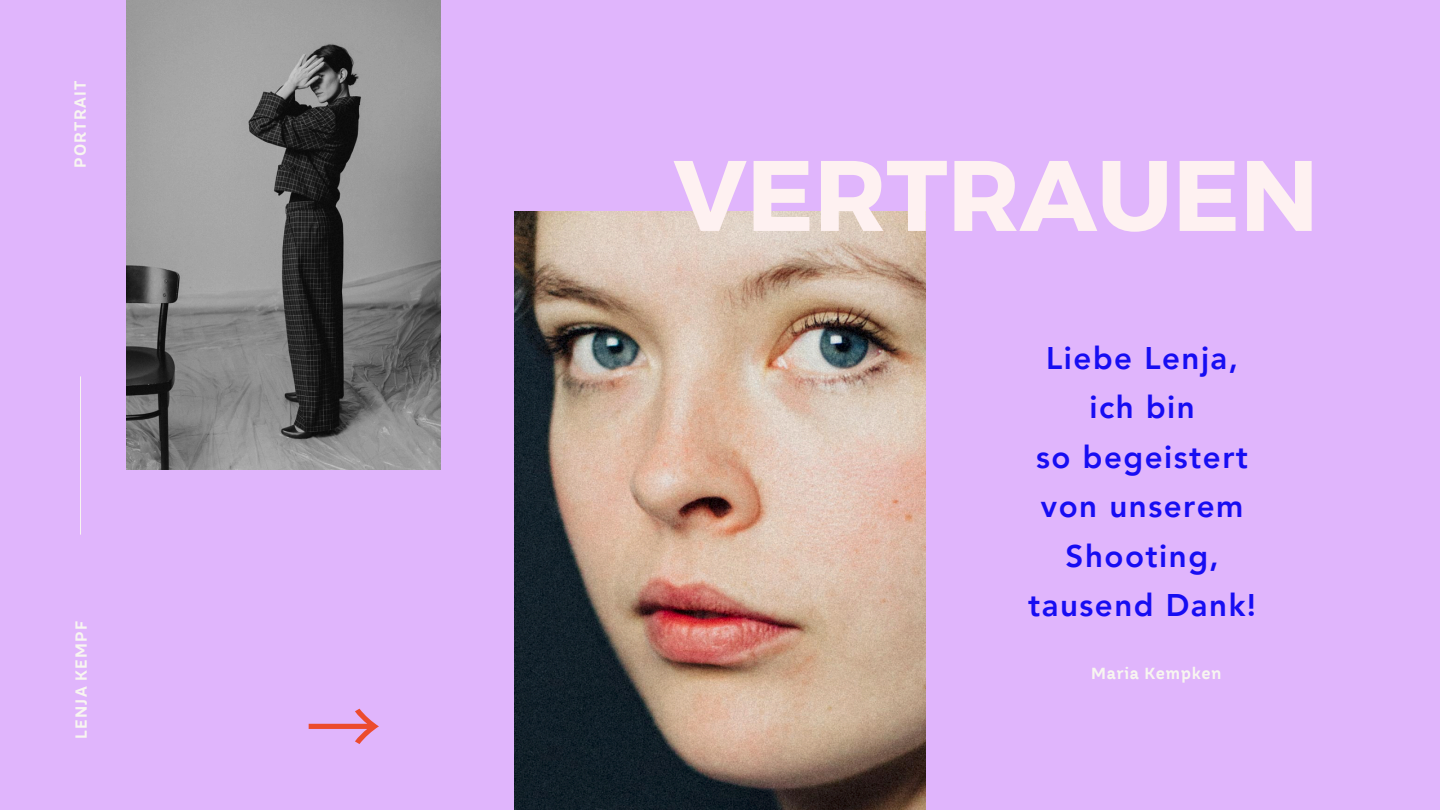
<style>
.page{position:relative;width:1440px;height:810px;background:#e0b5fc}
.page>*{position:absolute;margin:0;border:0;box-sizing:border-box;transform-origin:0 0}
.t1{font:700 100px "Montserrat";color:#fef1f1}
.t2{font:76px "Noto Sans CJ Ksc";color:#ec4b2e}
.t3{font:800 31.3px/49.5px "Avenir LT Pro";letter-spacing:.05em;color:#170df2;text-align:center}
.t4{font:700 16px "TT Hazelnuts";letter-spacing:.08em;color:#f8f6f0}
.t5{font:700 16px "TT Hazelnuts";letter-spacing:.05em;color:#f8f6f0}
</style>
<div class="page">
<img style="left:515px;top:212px;width:411px;height:598px">
<hr style="left:80px;top:376px;width:1px;height:159px;background:#f8f6f0">
<img style="left:127px;top:0;width:314px;height:470px">
<p class="t4" style="left:70px;top:168px;width:89px;rotate:-90deg">PORTRAIT</p>
<h3 class="t4" style="left:71px;top:739px;width:119px;rotate:-90deg">LENJA KEMPF</h3>
<p class="t2" style="left:306px;top:667px;width:77px">→</p>
<h3 class="t1" style="left:674px;top:130px;width:646px">VERTRAUEN</h3>
<h1 class="t3" style="left:1028px;top:336px;width:230px">Liebe Lenja, ich bin<br>so begeistert von unserem<br>Shooting, tausend Dank!</h1>
<h2 class="t5" style="left:1091px;top:664px;width:132px">Maria Kempken</h2>
</div>
